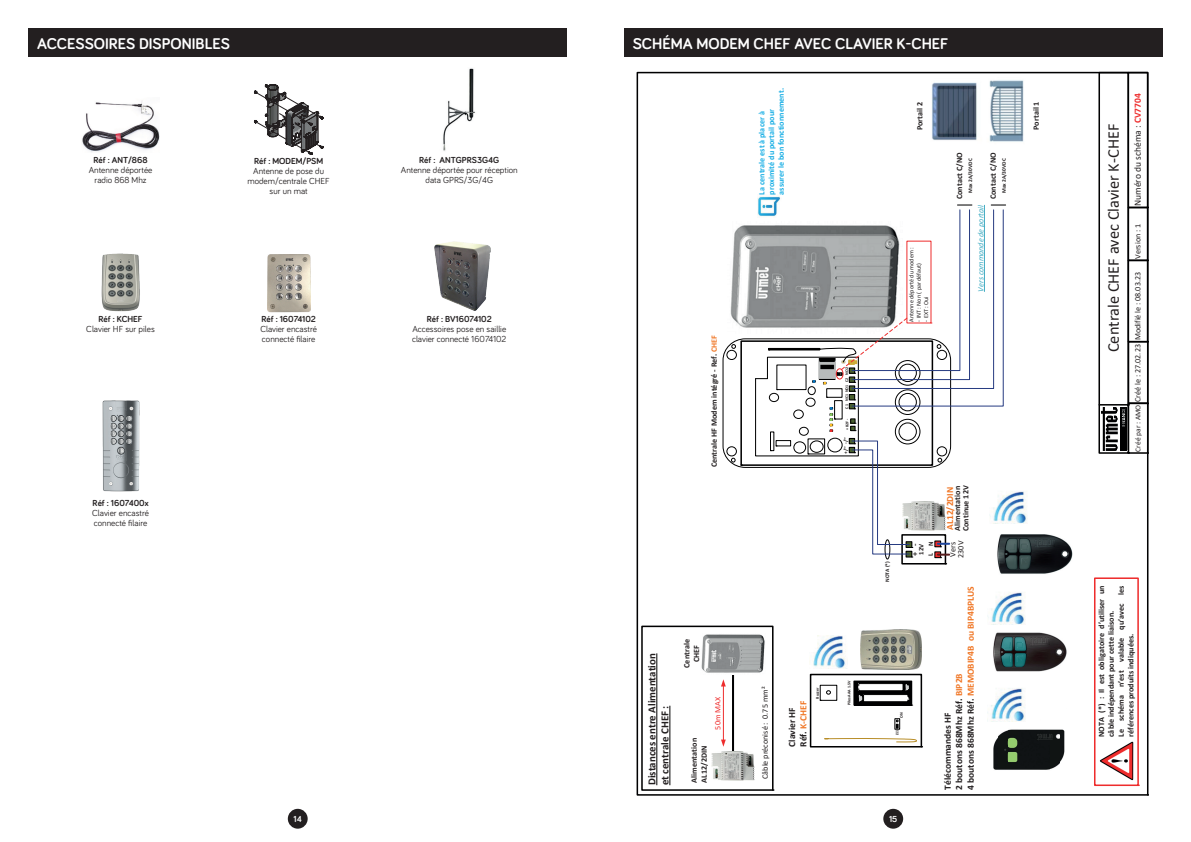
<style>
.page{position:relative;width:1191px;height:842px;background:#fff}
.page>*{position:absolute;margin:0;border:0;box-sizing:border-box;transform-origin:0 0}
.t1{font:16.3px "Calibri";color:#231f20}
.t2{font:700 16px "Bariol";color:#fff}
.t3{font:700 10.9px/13px "Calibri";color:#231f20}
.t4{font:700 9.5px/11.4px "Calibri";color:#231f20}
.t5{font:9.5px "Calibri";color:#231f20}
.t6{font:700 9.5px "Calibri";color:#f07625}
.t7{font:9px/10px "Bariol";color:#231f20;text-align:center}
.t8{font:700 9px "Bariol";color:#231f20}
.t9{font:700 9px "Bariol";color:#fff}
.t10{font:700 8.1px/9.8px "Calibri";color:#231f20}
.t11{font:8.1px "Calibri";color:#231f20}
.t12{font:700 8.1px/9.8px "Calibri";color:#1aafe5}
.t13{font:italic 8.1px "Calibri";color:#43adc4}
.t14{font:8.1px "Calibri";color:#ee2d2d}
.t15{font:700 6.8px "Calibri";color:#231f20}
.t16{font:6.1px/7.3px "Calibri";color:#231f20}
.t17{font:700 5.4px "Calibri";color:#231f20}
.t18{font:700 4.1px "Calibri";color:#231f20}
.s1{color:#f07625}
.s2{font-weight:700;color:#ee2d2d}
.s3{font-size:7.5px}
.s4{font-weight:400}
</style>
<div class="page">
<div style="left:288px;top:809px;width:20px;height:20px;background:#231f20;border-radius:50%"></div>
<div style="left:883px;top:809px;width:20px;height:20px;background:#231f20;border-radius:50%"></div>
<div style="left:28px;top:28px;width:539px;height:29px;background:#231f20"></div>
<img style="left:82px;top:101px;width:78px;height:51px">
<svg style="left:253px;top:84px;width:71px;height:71px"></svg>
<img style="left:443px;top:68px;width:32px;height:83px">
<img style="left:101px;top:253px;width:39px;height:59px">
<img style="left:267px;top:254px;width:43px;height:59px">
<img style="left:102px;top:400px;width:38px;height:92px">
<div style="left:624px;top:28px;width:538px;height:29px;background:#231f20"></div>
<img style="left:730px;top:225px;width:24px;height:103px">
<div style="left:726px;top:446px;width:11px;height:10px;border:1px solid #000001;border-radius:50%"></div>
<div style="left:726px;top:350px;width:11px;height:10px;border:1px solid #000001;border-radius:50%"></div>
<svg style="left:731px;top:458px;width:4px;height:4px"></svg>
<svg style="left:731px;top:344px;width:5px;height:5px"></svg>
<img style="left:757px;top:196px;width:23px;height:8px">
<img style="left:993px;top:619px;width:74px;height:53px">
<div style="left:1098px;top:72px;width:31px;height:334px;border:2px solid #000001"></div>
<div style="left:1098px;top:404px;width:31px;height:50px;border:2px solid #000001"></div>
<div style="left:1100px;top:406px;width:27px;height:45px;border:2px solid #fff"></div>
<img style="left:1101px;top:407px;width:25px;height:44px">
<div style="left:1127px;top:341px;width:21px;height:63px;border:2px solid #000001"></div>
<div style="left:1127px;top:72px;width:21px;height:136px;border:2px solid #000001"></div>
<div style="left:1127px;top:402px;width:21px;height:52px;border:2px solid #000001"></div>
<div style="left:1127px;top:260px;width:21px;height:82px;border:2px solid #000001"></div>
<div style="left:1127px;top:207px;width:21px;height:54px;border:2px solid #000001"></div>
<img style="left:1100px;top:742px;width:33px;height:38px">
<div style="left:1094px;top:577px;width:44px;height:209px;border:2px solid #ee2d2d"></div>
<svg style="left:754px;top:204px;width:251px;height:360px"></svg>
<img style="left:991px;top:716px;width:74px;height:54px">
<img style="left:987px;top:688px;width:38px;height:33px">
<img style="left:987px;top:592px;width:38px;height:33px">
<img style="left:932px;top:80px;width:92px;height:62px">
<hr style="left:984px;top:205px;width:1px;height:87px;background:#43acc3">
<img style="left:860px;top:629px;width:61px;height:41px">
<div style="left:810px;top:674px;width:112px;height:73px;border:2px solid #000001"></div>
<div style="left:894px;top:718px;width:6px;height:11px;border:1px solid #000001"></div>
<svg style="left:896px;top:720px;width:2px;height:8px"></svg>
<div style="left:819px;top:685px;width:18px;height:16px;border:1px solid #000001"></div>
<svg style="left:820px;top:690px;width:11px;height:11px"></svg>
<svg style="left:821px;top:738px;width:101px;height:9px"></svg>
<div style="left:854px;top:681px;width:57px;height:24px;background:#000001"></div>
<div style="left:853px;top:681px;width:59px;height:24px;border:1px solid #000001"></div>
<div style="left:863px;top:694px;width:45px;height:8px;background:#fff"></div>
<div style="left:863px;top:694px;width:45px;height:8px;border:1px solid #000001"></div>
<div style="left:858px;top:683px;width:45px;height:8px;background:#fff"></div>
<div style="left:858px;top:683px;width:45px;height:8px;border:1px solid #000001"></div>
<svg style="left:905px;top:684px;width:3px;height:7px"></svg>
<svg style="left:858px;top:680px;width:4px;height:22px"></svg>
<svg style="left:906px;top:697px;width:6px;height:9px"></svg>
<img style="left:809px;top:635px;width:37px;height:33px">
<svg style="left:905px;top:645px;width:8px;height:9px"></svg>
<hr style="left:656px;top:653px;width:1px;height:132px;background:#000001">
<hr style="left:669px;top:706px;width:1px;height:79px;background:#000001">
<div style="left:641px;top:626px;width:132px;height:165px;border:2px solid #000001"></div>
<hr style="left:732px;top:675px;width:2px;height:76px;background:#000001">
<img style="left:701px;top:634px;width:64px;height:39px">
<img style="left:711px;top:751px;width:43px;height:29px">
<hr style="left:723px;top:686px;width:1px;height:54px;background:#ee2d2d">
<svg style="left:721px;top:739px;width:5px;height:8px"></svg>
<svg style="left:721px;top:679px;width:5px;height:7px"></svg>
<img style="left:995px;top:530px;width:78px;height:44px">
<img style="left:989px;top:486px;width:38px;height:37px">
<img style="left:435px;top:242px;width:56px;height:69px">
<h2 class="t2" style="left:37px;top:33px;width:194px">ACCESSOIRES DISPONIBLES</h2>
<h2 class="t2" style="left:633px;top:33px;width:317px">SCHÉMA MODEM CHEF AVEC CLAVIER K-CHEF</h2>
<p class="t8" style="left:94px;top:154px;width:56px">Réf : ANT/868</p>
<p class="t7" style="left:89px;top:165px;width:65px">Antenne déportée radio 868 Mhz</p>
<p class="t8" style="left:99px;top:313px;width:45px">Réf : KCHEF</p>
<p class="t7" style="left:86px;top:324px;width:70px">Clavier HF sur piles</p>
<p class="t8" style="left:254px;top:155px;width:71px">Réf : MODEM/PSM</p>
<p class="t7" style="left:247px;top:165px;width:84px">Antenne de pose du modem/centrale CHEF sur un mat</p>
<p class="t8" style="left:261px;top:313px;width:56px">Réf : 16074102</p>
<p class="t7" style="left:260px;top:324px;width:58px;text-align:left">Clavier encastré connecté filaire</p>
<p class="t8" style="left:419px;top:154px;width:82px">Réf : ANTGPRS3G4G</p>
<p class="t7" style="left:401px;top:165px;width:118px">Antenne déportée pour réception data GPRS/3G/4G</p>
<p class="t8" style="left:427px;top:313px;width:66px">Réf : BV16074102</p>
<p class="t7" style="left:412px;top:324px;width:96px;text-align:left">Accessoires pose en saillie clavier connecté 16074102</p>
<p class="t12" style="left:756px;top:195px;width:108px;rotate:-90deg">La centrale est à placer à proximité du portail pour assurer le bon fonctionnement.</p>
<p class="t10" style="left:709px;top:467px;width:134px;rotate:-90deg">Centrale HF Modem intégré ‐ Ref. <span class="s1">CHEF</span></p>
<p class="t18" style="left:844px;top:409px;width:43px;rotate:-90deg">C1 NC1 NO1 C2 NO2</p>
<p class="t18" style="left:844px;top:430px;width:13px;rotate:-90deg">+ B2F ‐</p>
<p class="t17" style="left:842px;top:454px;width:18px;rotate:-90deg">+/~ ‐/~</p>
<p class="t10" style="left:914px;top:130px;width:30px;rotate:-90deg">Portail 2</p>
<p class="t10" style="left:1031px;top:130px;width:30px;rotate:-90deg">Portail 1</p>
<p class="t16" style="left:907px;top:322px;width:76px;rotate:-90deg">Antenne déporté du modem : ‐ INT : Non ( par défaut)<br>‐ EXT : Oui</p>
<p class="t10" style="left:954px;top:199px;width:48px;rotate:-90deg">Contact C/NO</p>
<p class="t17" style="left:966px;top:193px;width:36px;rotate:-90deg">Max 2A/30VDC</p>
<p class="t10" style="left:988px;top:199px;width:48px;rotate:-90deg">Contact C/NO</p>
<p class="t17" style="left:1000px;top:193px;width:36px;rotate:-90deg">Max 2A/30VDC</p>
<p class="t13" style="left:975px;top:292px;width:88px;rotate:-90deg">Vers commande de portail</p>
<h1 class="t1" style="left:1102px;top:352px;width:230px;rotate:-90deg">Centrale CHEF avec Clavier K‐CHEF</h1>
<p class="t5" style="left:1131px;top:206px;width:114px;rotate:-90deg">Numéro du schéma : <span class="s2">CV7704</span></p>
<p class="t11" style="left:1132px;top:259px;width:37px;rotate:-90deg">Version : 1</p>
<p class="t11" style="left:1132px;top:340px;width:70px;rotate:-90deg">Modifié le : 08.03.23</p>
<p class="t11" style="left:1132px;top:452px;width:109px;rotate:-90deg"><span class="s3">Créé par : AMO</span> Créé le : 27.02.23</p>
<p class="t8" style="left:93px;top:497px;width:57px">Réf : 1607400x</p>
<p class="t7" style="left:92px;top:507px;width:58px;text-align:left">Clavier encastré connecté filaire</p>
<p class="t15" style="left:926px;top:546px;width:6px;rotate:-90deg">N</p>
<p class="t10" style="left:910px;top:556px;width:14px;rotate:-90deg">+ ‐</p>
<p class="t15" style="left:916px;top:555px;width:12px;rotate:-90deg">12V</p>
<p class="t15" style="left:925px;top:556px;width:4px;rotate:-90deg">L</p>
<p class="t10" style="left:953px;top:558px;width:74px;line-height:8.2px;text-align:right;rotate:-90deg"><span class="s4">230V</span> Alimentation<br>Continue 12V</p>
<p class="t6" style="left:943px;top:530px;width:45px;rotate:-90deg">AL12/2DIN</p>
<p class="t11" style="left:947px;top:557px;width:16px;rotate:-90deg">Vers</p>
<p class="t17" style="left:883px;top:582px;width:22px;rotate:-90deg">NOTA (*)</p>
<h3 class="t3" style="left:645px;top:785px;width:133px;rotate:-90deg">Distances entre Alimentation et centrale CHEF :</h3>
<p class="t10" style="left:681px;top:668px;width:30px;text-align:center;rotate:-90deg">Centrale<br>CHEF</p>
<p class="t14" style="left:712px;top:729px;width:34px;rotate:-90deg">50m MAX</p>
<p class="t11" style="left:759px;top:779px;width:94px;rotate:-90deg">Câble préconisé : 0.75 mm²</p>
<p class="t10" style="left:689px;top:782px;width:46px;rotate:-90deg">Alimentation<br>AL12/2DIN</p>
<p class="t4" style="left:786px;top:747px;width:48px;rotate:-90deg">Clavier HF<br>Réf. <span class="s1">K‐CHEF</span></p>
<p class="t18" style="left:814px;top:699px;width:13px;rotate:-90deg">Buzzer</p>
<p class="t18" style="left:846px;top:705px;width:26px;rotate:-90deg">Piles AAA 1.5V</p>
<p class="t18" style="left:898px;top:718px;width:7px;rotate:-90deg">ON</p>
<p class="t18" style="left:894px;top:735px;width:7px;rotate:-90deg">J11</p>
<p class="t4" style="left:942px;top:790px;width:205px;rotate:-90deg">Télécommandes HF<br>2 boutons 868Mhz Réf. <span class="s1">BIP2B<br></span>4 boutons 868Mhz Réf. <span class="s1">MEMOBIP4B ou BIP4BPLUS</span></p>
<p class="t10" style="left:1096px;top:737px;width:153px;rotate:-90deg">NOTA (*) : Il est obligatoire d’utiliser un câble indépendant pour cette liaison.<br>Le schéma n’est valable qu’avec les références produits indiquées.</p>
<p class="t9" style="left:294px;top:813px;width:10px">14</p>
<p class="t9" style="left:889px;top:813px;width:10px">15</p>
</div>
